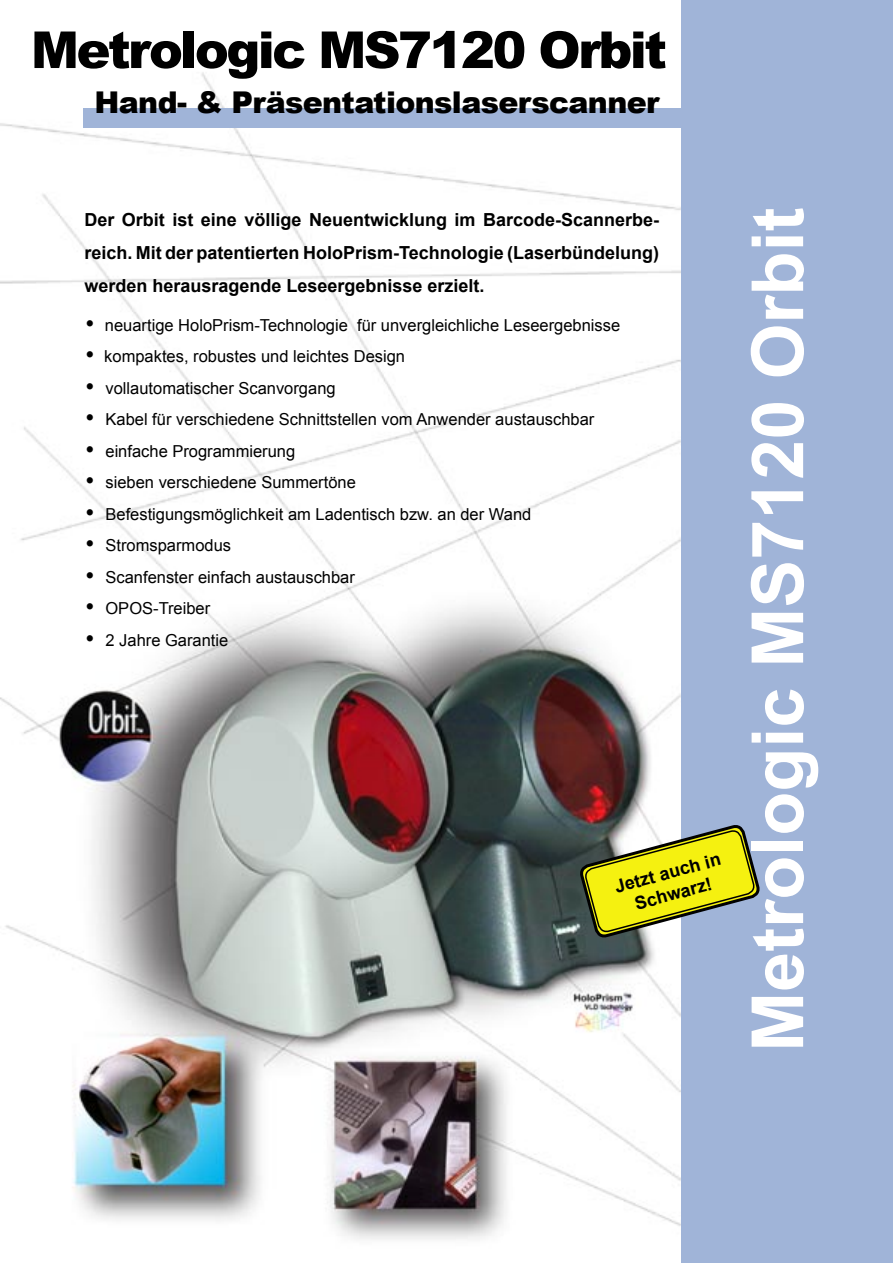
<style>
.page{position:relative;width:893px;height:1263px;background:#fff}
.page>*{position:absolute;margin:0;border:0;box-sizing:border-box;transform-origin:0 0}
.t1{font:700 72px "Arial";color:#fff}
.t2{font:900 51px "Arial";letter-spacing:-.05em;color:#000}
.t3{font:900 30px "Arial";letter-spacing:-.02em;color:#000}
.t4{font:700 18px/33px "Arial";color:#000;text-align:justify}
.t5{font:16.5px "Arial";color:#000}
</style>
<div class="page">
<div style="left:680px;top:0;width:213px;height:1263px;background:#a0b4d8"></div>
<img style="left:0;top:72px;width:680px;height:1168px">
<div style="left:83px;top:108px;width:616px;height:20px;background:#a0b4d8"></div>
<svg style="left:576px;top:821px;width:184px;height:117px"></svg>
<p class="t2" style="left:31px;top:13px;width:637px">Metrologic MS7120 Orbit</p>
<p class="t3" style="left:95px;top:81px;width:566px">Hand- &amp; Präsentationslaserscanner</p>
<p class="t4" style="left:84px;top:204px;width:576px">Der Orbit ist eine völlige Neuentwicklung im Barcode-Scannerbe&shy;reich. Mit der patentierten HoloPrism-Technologie (Laserbündelung) werden herausragende Leseergebnisse erzielt.</p>
<p class="t5" style="left:85px;top:314px;width:537px">• neuartige HoloPrism-Technologie für unvergleichliche Leseergebnisse</p>
<p class="t5" style="left:85px;top:345px;width:322px">• kompaktes, robustes und leichtes Design</p>
<p class="t5" style="left:85px;top:377px;width:252px">• vollautomatischer Scanvorgang</p>
<p class="t5" style="left:85px;top:408px;width:511px">• Kabel für verschiedene Schnittstellen vom Anwender austauschbar</p>
<p class="t5" style="left:85px;top:440px;width:212px">• einfache Programmierung</p>
<p class="t5" style="left:85px;top:471px;width:272px">• sieben verschiedene Summertöne</p>
<p class="t5" style="left:85px;top:503px;width:448px">• Befestigungsmöglichkeit am Ladentisch bzw. an der Wand</p>
<p class="t5" style="left:85px;top:534px;width:148px">• Stromsparmodus</p>
<p class="t5" style="left:85px;top:566px;width:271px">• Scanfenster einfach austauschbar</p>
<p class="t5" style="left:85px;top:597px;width:127px">• OPOS-Treiber</p>
<p class="t5" style="left:85px;top:629px;width:145px">• 2 Jahre Garantie</p>
<p class="t4" style="left:612px;top:877px;width:111px;line-height:21.6px;text-align:center;rotate:-15deg">Jetzt auch in<br>Schwarz!</p>
<p class="t1" style="left:730px;top:1052px;width:846px;rotate:-90deg">Metrologic MS7120 Orbit</p>
</div>
